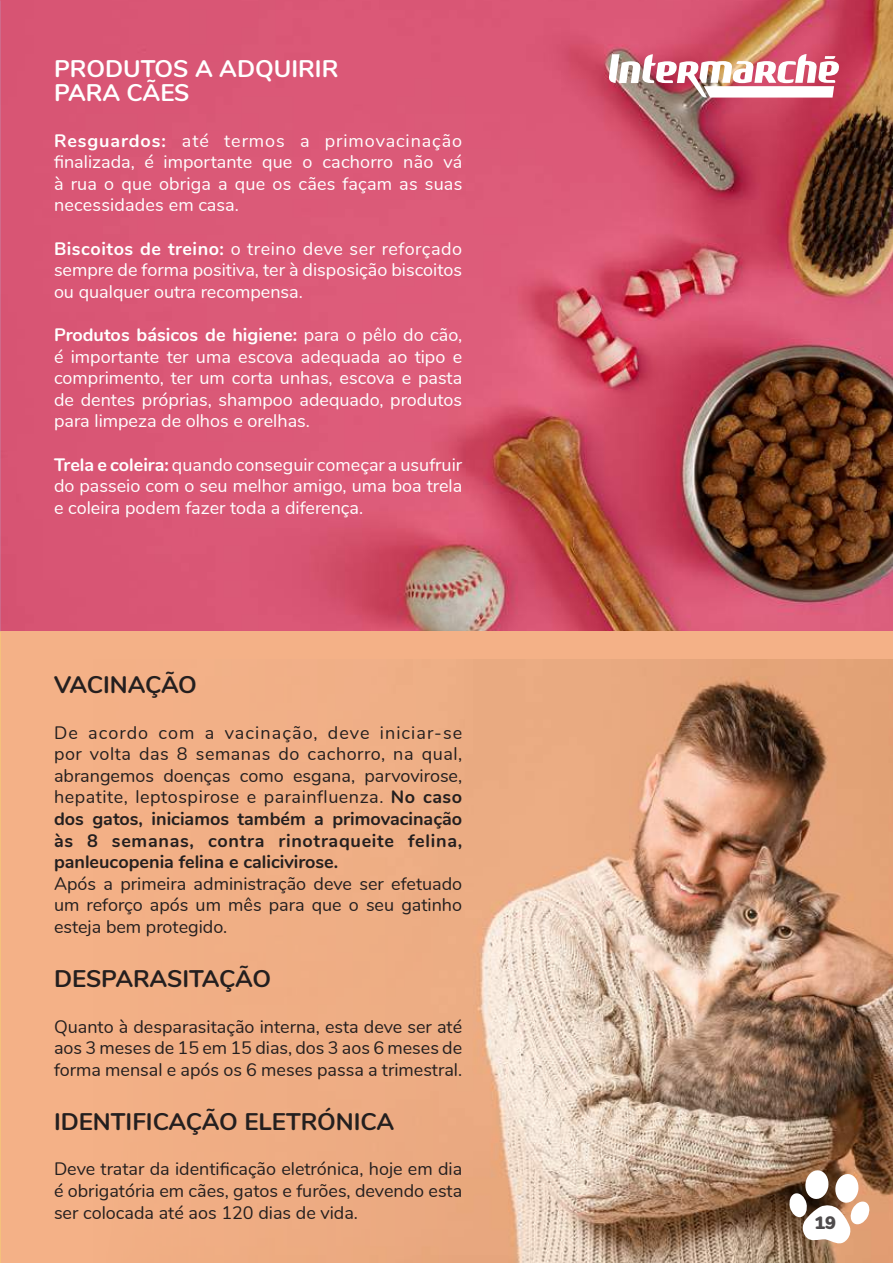
<style>
.page{position:relative;width:893px;height:1263px;background:#fff}
.page>*{position:absolute;margin:0;border:0;box-sizing:border-box;transform-origin:0 0}
.t1{font:700 24px "Nunito";letter-spacing:-.01em;color:#241f1f}
.t2{font:700 24px/24px "Nunito";color:#fff}
.t3{font:18px/21.6px "Nunito";color:#241f1f;text-align:justify}
.t4{font:18px/21.6px "Nunito";color:#fff;text-align:justify}
.t5{font:900 18px "Nunito";color:#4e4b4c}
.s1{font-weight:700}
</style>
<div class="page">
<img style="left:1px;top:0;width:892px;height:631px">
<div style="left:0;top:631px;width:893px;height:632px;background:#f4b187"></div>
<img style="left:371px;top:659px;width:522px;height:604px">
<img style="left:0;top:0;width:1px;height:1253px">
<img style="left:608px;top:54px;width:231px;height:44px">
<svg style="left:788px;top:1169px;width:83px;height:76px;background:#c5ae9d"></svg>
<h1 class="t2" style="left:54px;top:55px;width:283px">PRODUTOS A ADQUIRIR<br>PARA</h1>
<h1 class="t2" style="left:127px;top:79px;width:61px">cães</h1>
<p class="t4" style="left:54px;top:129px;width:410px"><span class="s1">Resguardos:</span> até termos a primovacinação finalizada, é importante que o cachorro não vá à rua o que obriga a que os cães façam as suas necessidades em casa.</p>
<p class="t4" style="left:54px;top:237px;width:410px"><span class="s1">Biscoitos de treino:</span> o treino deve ser reforçado sempre de forma positiva, ter à disposição biscoitos ou qualquer outra recompensa.</p>
<p class="t4" style="left:54px;top:323px;width:410px"><span class="s1">Produtos básicos de higiene:</span> para o pêlo do cão, é importante ter uma escova adequada ao tipo e comprimento, ter um corta unhas, escova e pasta de dentes próprias, shampoo adequado, produtos para limpeza de olhos e orelhas.</p>
<p class="t4" style="left:54px;top:453px;width:410px"><span class="s1">Trela e coleira:</span> quando conseguir começar a usufruir do passeio com o seu melhor amigo, uma boa trela e coleira podem fazer toda a diferença.</p>
<h1 class="t1" style="left:54px;top:667px;width:140px">Vacin ação</h1>
<p class="t3" style="left:54px;top:720px;width:410px">De acordo com a vacinação, deve iniciar-se por volta das 8 semanas do cachorro, na qual, abrangemos doenças como esgana, parvovirose, hepatite, leptospirose e parainfluenza. <span class="s1">No caso dos gatos, iniciamos também a primovacinação às 8 semanas, contra rinotraqueite felina, panleucopenia felina e calicivirose.</span></p>
<p class="t3" style="left:54px;top:872px;width:410px">Após a primeira administração deve ser efetuado um reforço após um mês para que o seu gatinho esteja bem protegido.</p>
<h1 class="t1" style="left:54px;top:961px;width:214px">Desparasitação</h1>
<p class="t3" style="left:54px;top:1014px;width:410px">Quanto à desparasitação interna, esta deve ser até aos 3 meses de 15 em 15 dias, dos 3 aos 6 meses de forma mensal e após os 6 meses passa a trimestral.</p>
<h1 class="t1" style="left:54px;top:1104px;width:342px">Identificação Eletrónica</h1>
<p class="t3" style="left:54px;top:1157px;width:410px">Deve tratar da identificação eletrónica, hoje em dia é obrigatória em cães, gatos e furões, devendo esta ser colocada até aos 120 dias de vida.</p>
<p class="t5" style="left:814px;top:1209px;width:23px">19</p>
</div>
